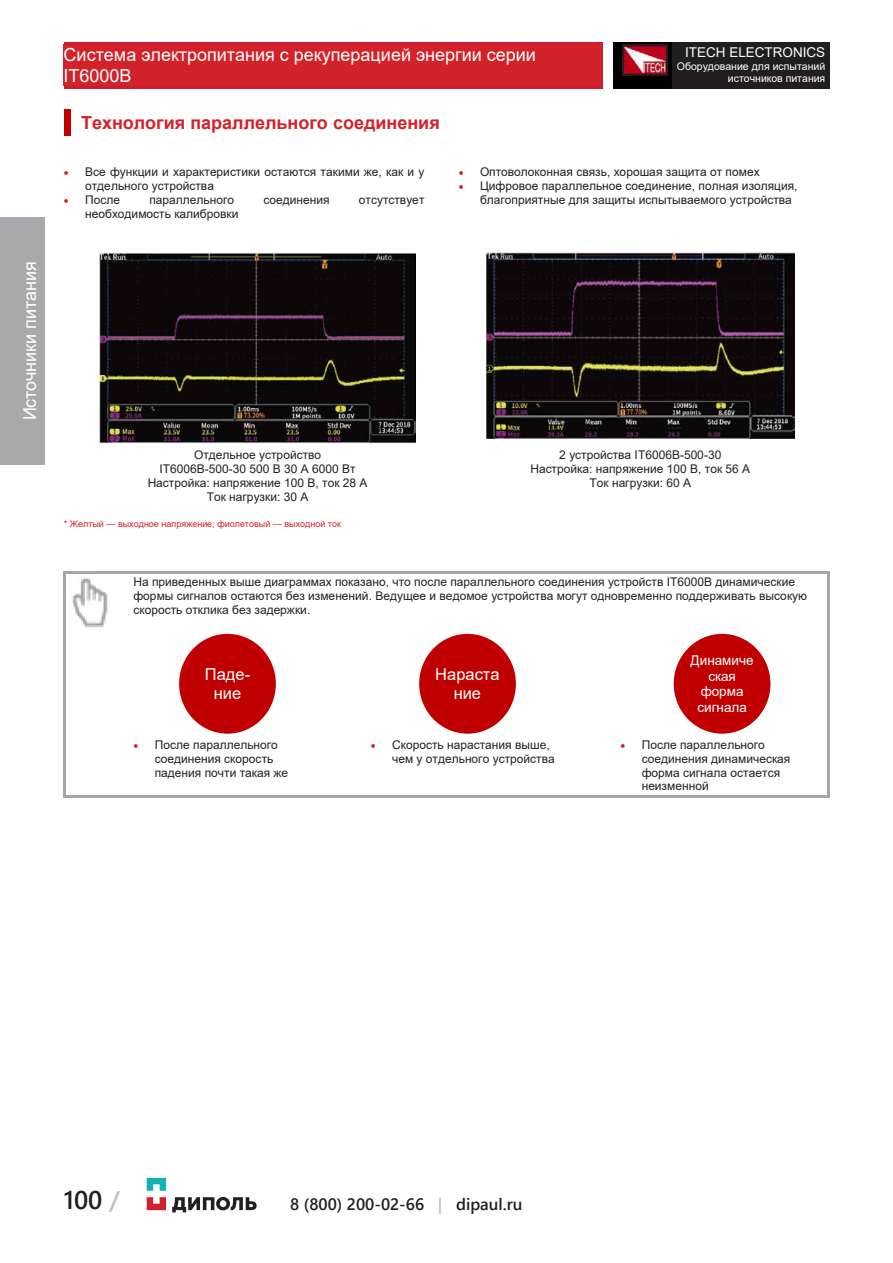
<style>
.page{position:relative;width:893px;height:1263px;background:#fff}
.page>*{position:absolute;margin:0;border:0;box-sizing:border-box;transform-origin:0 0}
.t1{font:600 25.5px "Segoe UI";color:#231f20}
.t2{font:18px/20.5px "Arial";color:#fff}
.t3{font:700 18px "Arial";color:#d2232a}
.t4{font:18px "Arial";color:#fff}
.t5{font:600 16.5px "Segoe UI";color:#231f20}
.t6{font:16.5px/18.9px "Arial";color:#fff;text-align:center}
.t7{font:13.5px/15.6px "Arial";color:#fff;text-align:center}
.t8{font:12px/13.8px "Arial";color:#231f20}
.t9{font:10.5px/12px "Arial";color:#fff;text-align:right}
.t10{font:9px "Arial";color:#d2232a}
.s1{color:#d2232a}
.s2{color:#bcbdc0}
</style>
<div class="page">
<div style="left:64px;top:45px;width:536px;height:20px;background:#d2232a"></div>
<div style="left:64px;top:65px;width:536px;height:21px;background:#d2232a"></div>
<svg style="left:600px;top:45px;width:1px;height:41px"></svg>
<div style="left:614px;top:43px;width:58px;height:45px;background:#000"></div>
<div style="left:672px;top:43px;width:157px;height:45px;background:#221e1f"></div>
<hr style="left:64px;top:43px;width:538px;height:2px;background:#cf1b2b">
<hr style="left:64px;top:86px;width:538px;height:2px;background:#cf1b2b">
<img style="left:622px;top:45px;width:46px;height:31px">
<div style="left:64px;top:109px;width:7px;height:27px;background:#c00000"></div>
<hr style="left:64px;top:571px;width:763px;height:2px;background:#a6a6a6">
<hr style="left:64px;top:575px;width:2px;height:57px;background:#a6a6a6">
<hr style="left:827px;top:575px;width:2px;height:57px;background:#a6a6a6">
<hr style="left:64px;top:634px;width:2px;height:102px;background:#a6a6a6">
<hr style="left:827px;top:634px;width:2px;height:102px;background:#a6a6a6">
<hr style="left:64px;top:738px;width:2px;height:59px;background:#a6a6a6">
<hr style="left:64px;top:795px;width:65px;height:2px;background:#a6a6a6">
<hr style="left:128px;top:795px;width:198px;height:2px;background:#a6a6a6">
<hr style="left:325px;top:795px;width:41px;height:2px;background:#a6a6a6">
<hr style="left:365px;top:795px;width:203px;height:2px;background:#a6a6a6">
<hr style="left:567px;top:795px;width:49px;height:2px;background:#a6a6a6">
<hr style="left:615px;top:795px;width:212px;height:2px;background:#a6a6a6">
<hr style="left:827px;top:738px;width:2px;height:59px;background:#a6a6a6">
<img style="left:100px;top:252px;width:316px;height:192px">
<img style="left:486px;top:252px;width:309px;height:186px">
<img style="left:72px;top:577px;width:36px;height:51px">
<div style="left:179px;top:634px;width:97px;height:100px;background:#c00000;border-radius:50%"></div>
<div style="left:419px;top:634px;width:97px;height:100px;background:#c00000;border-radius:50%"></div>
<div style="left:674px;top:634px;width:96px;height:100px;background:#c00000;border-radius:50%"></div>
<svg style="left:147px;top:1178px;width:19px;height:13px"></svg>
<svg style="left:147px;top:1197px;width:19px;height:13px"></svg>
<svg style="left:172px;top:1197px;width:85px;height:15px"></svg>
<div style="left:0;top:217px;width:45px;height:248px;background:#a8a9ad"></div>
<h2 class="t4" style="left:17px;top:420px;width:161px;rotate:-90deg">Источники питания</h2>
<h2 class="t2" style="left:64px;top:45px;width:474px">Система электропитания с рекуперацией энергии серии<br>IT6000B</h2>
<p class="t7" style="left:685px;top:45px;width:142px">ITECH ELECTRONICS</p>
<p class="t9" style="left:677px;top:60px;width:150px">Оборудование для испытаний источников питания</p>
<h2 class="t3" style="left:81px;top:110px;width:360px">Технология параллельного соединения</h2>
<p class="t8" style="left:85px;top:165px;width:341px;text-indent:-21px"><span class="s1">•</span> Все функции и характеристики остаются такими же, как и у отдельного устройства</p>
<p class="t8" style="left:64px;top:193px;width:58px"><span class="s1">•</span> После</p>
<p class="t8" style="left:149px;top:193px;width:86px">параллельного</p>
<p class="t8" style="left:263px;top:193px;width:68px">соединения</p>
<p class="t8" style="left:359px;top:193px;width:67px">отсутствует</p>
<p class="t8" style="left:85px;top:207px;width:155px">необходимость калибровки</p>
<p class="t8" style="left:459px;top:165px;width:303px"><span class="s1">•</span> Оптоволоконная связь, хорошая защита от помех</p>
<p class="t8" style="left:480px;top:179px;width:319px;text-indent:-21px"><span class="s1">•</span> Цифровое параллельное соединение, полная изоляция, благоприятные для защиты испытываемого устройства</p>
<p class="t8" style="left:148px;top:448px;width:221px;text-align:center">Отдельное устройство<br>IT6006B-500-30 500 В 30 А 6000 Вт<br>Настройка: напряжение 100 В, ток 28 А<br>Ток нагрузки: 30 А</p>
<p class="t8" style="left:530px;top:448px;width:221px;text-align:center">2 устройства IT6006B-500-30<br>Настройка: напряжение 100 В, ток 56 А<br>Ток нагрузки: 60 А</p>
<p class="t10" style="left:64px;top:518px;width:279px">* Желтый — выходное напряжение; фиолетовый — выходной ток</p>
<p class="t8" style="left:133px;top:575px;width:675px">На приведенных выше диаграммах показано, что после параллельного соединения устройств IT6000B динамические формы сигналов остаются без изменений. Ведущее и ведомое устройства могут одновременно поддерживать высокую скорость отклика без задержки.</p>
<h3 class="t6" style="left:205px;top:665px;width:47px">Паде&shy;ние</h3>
<h3 class="t6" style="left:435px;top:665px;width:66px">Нараста ние</h3>
<p class="t7" style="left:691px;top:653px;width:65px">Динамиче ская форма сигнала</p>
<p class="t8" style="left:155px;top:738px;width:135px;text-indent:-21px"><span class="s1">•</span> После параллельного соединения скорость падения почти такая же</p>
<p class="t8" style="left:392px;top:738px;width:164px;text-indent:-21px"><span class="s1">•</span> Скорость нарастания выше, чем у отдельного устройства</p>
<p class="t8" style="left:642px;top:738px;width:150px;text-indent:-21px"><span class="s1">•</span> После параллельного соединения динамическая форма сигнала остается неизменной</p>
<h1 class="t1" style="left:64px;top:1176px;width:58px">100 <span class="s2">/</span></h1>
<h3 class="t5" style="left:290px;top:1188px;width:234px">8 (800) 200-02-66 <span class="s2">|</span> dipaul.ru</h3>
</div>
